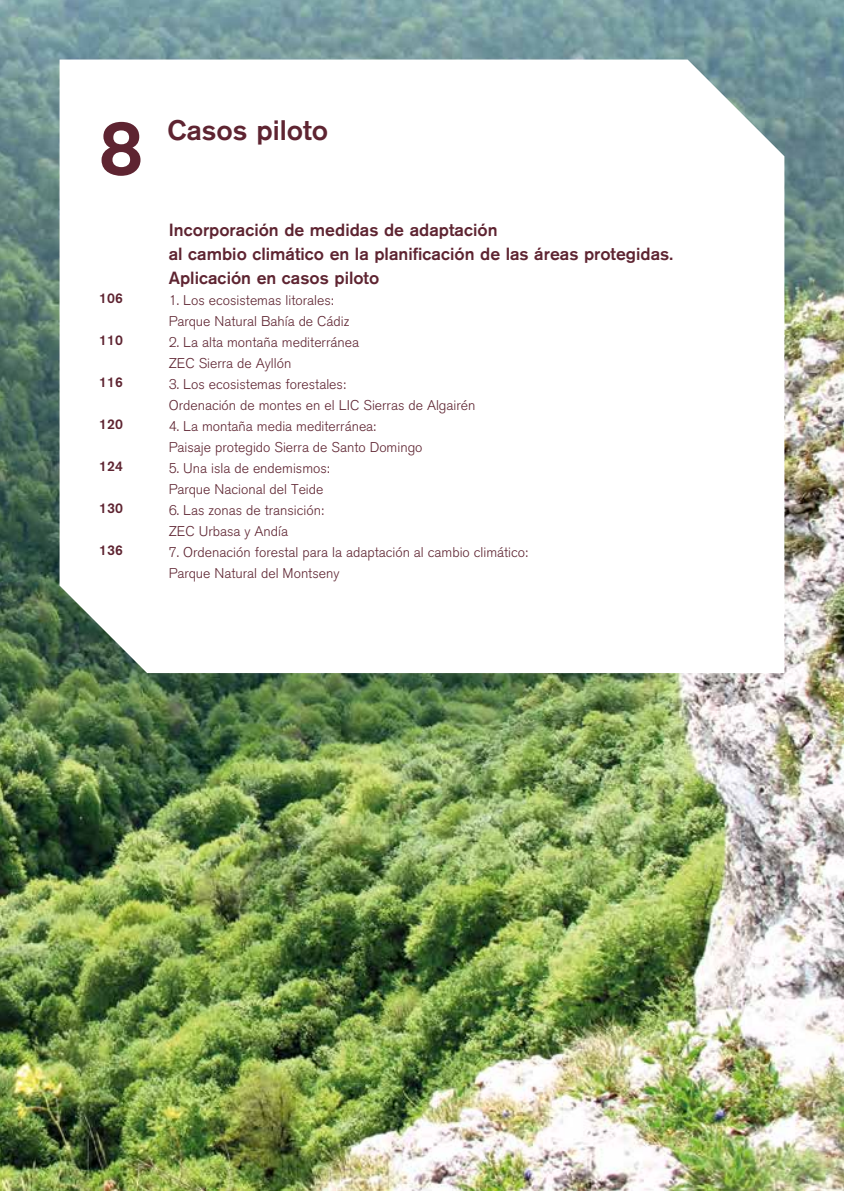
<style>
.page{position:relative;width:844px;height:1191px;background:#fff}
.page>*{position:absolute;margin:0;border:0;box-sizing:border-box;transform-origin:0 0}
.t1{font:500 77.52px "Akzidenz Grotesk Pro";color:#5e2431}
.t2{font:500 28px "Akzidenz Grotesk Pro";color:#5e2431}
.t3{font:500 17.5px/23.6px "Akzidenz Grotesk Pro";color:#5e2431}
.t4{font:300 14px/21px "Akzidenz Grotesk Pro";color:#5e2431}
.t5{font:500 14px "Akzidenz Grotesk Pro";letter-spacing:.005em;color:#5e2431}
</style>
<div class="page">
<img style="left:0;top:0;width:843px;height:1191px">
<svg style="left:60px;top:60px;width:724px;height:613px"></svg>
<h1 class="t1" style="left:99px;top:98px;width:45px">8</h1>
<h2 class="t2" style="left:167px;top:112px;width:162px">Casos piloto</h2>
<p class="t5" style="left:99px;top:289px;width:25px">106</p>
<p class="t5" style="left:99px;top:331px;width:25px">110</p>
<p class="t5" style="left:99px;top:373px;width:25px">116</p>
<p class="t5" style="left:99px;top:415px;width:25px">120</p>
<p class="t5" style="left:99px;top:457px;width:25px">124</p>
<p class="t5" style="left:99px;top:499px;width:25px">130</p>
<p class="t5" style="left:99px;top:541px;width:25px">136</p>
<p class="t3" style="left:169px;top:218px;width:505px">Incorporación de medidas de adaptación<br>al cambio climático en la planificación de las áreas protegidas.<br>Aplicación en casos piloto</p>
<p class="t4" style="left:169px;top:289px;width:182px">1. Los ecosistemas litorales:<br>Parque Natural Bahía de Cádiz</p>
<p class="t4" style="left:169px;top:331px;width:192px">2. La alta montaña mediterránea<br>ZEC Sierra de Ayllón</p>
<p class="t4" style="left:169px;top:373px;width:308px">3. Los ecosistemas forestales:<br>Ordenación de montes en el LIC Sierras de Algairén</p>
<p class="t4" style="left:169px;top:415px;width:255px">4. La montaña media mediterránea:<br>Paisaje protegido Sierra de Santo Domingo</p>
<p class="t4" style="left:169px;top:457px;width:162px">5. Una isla de endemismos:<br>Parque Nacional del Teide</p>
<p class="t4" style="left:169px;top:499px;width:157px">6. Las zonas de transición:<br>ZEC Urbasa y Andía</p>
<p class="t4" style="left:169px;top:541px;width:361px">7. Ordenación forestal para la adaptación al cambio climático:<br>Parque Natural del Montseny</p>
</div>
